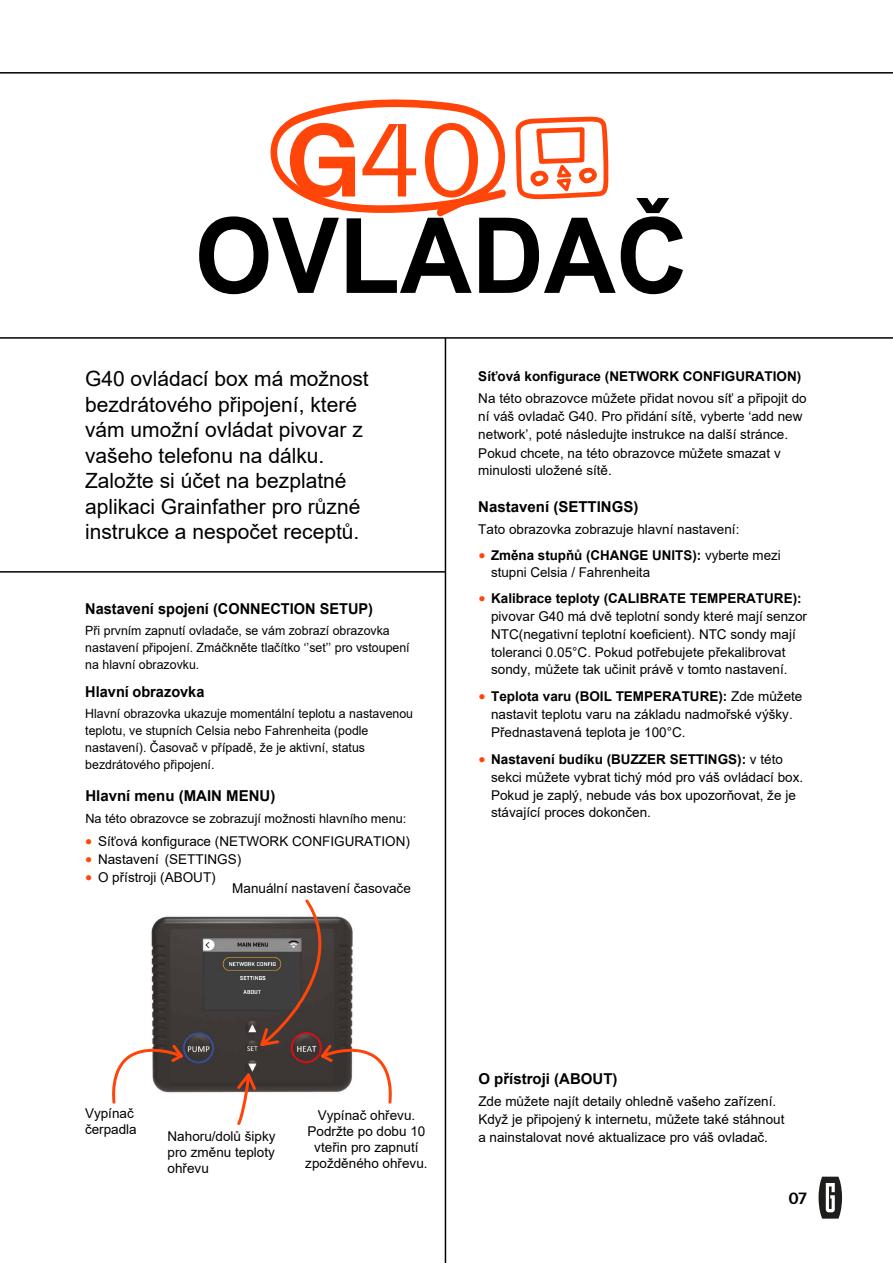
<style>
.page{position:relative;width:893px;height:1263px;background:#fff}
.page>*{position:absolute;margin:0;border:0;box-sizing:border-box;transform-origin:0 0}
.t1{font:700 105px "Arial";color:#000;scale:.95 1}
.t2{font:105px "Everett";color:#ff450a;scale:.95 1}
.t3{font:21px/25.5px "Arial";color:#000}
.t4{font:700 16.5px "Everett";color:#000}
.t5{font:700 15px "Arial";color:#000}
.t6{font:13.5px/16.2px "Arial";color:#000}
.t7{font:700 13.5px "Arial";color:#000}
.t8{font:12.75px/17.1px "Arial";color:#000}
.s1{font-weight:700}
.s2{font-family:"Everett";font-weight:700;font-size:16.5px;color:#ff450a}
</style>
<div class="page">
<svg style="left:819px;top:1177px;width:23px;height:41px"></svg>
<hr style="left:0;top:571px;width:445px;height:2px;background:#000">
<hr style="left:0;top:337px;width:893px;height:2px;background:#000">
<hr style="left:0;top:72px;width:893px;height:2px;background:#000">
<hr style="left:445px;top:338px;width:1px;height:925px;background:#000">
<img style="left:151px;top:916px;width:83px;height:177px">
<svg style="left:112px;top:1039px;width:73px;height:65px"></svg>
<svg style="left:234px;top:899px;width:158px;height:226px"></svg>
<svg style="left:270px;top:99px;width:339px;height:118px"></svg>
<h1 class="t2" style="left:286px;top:104px;width:209px"><span class="s1">G</span>40</h1>
<h1 class="t1" style="left:195px;top:182px;width:521px">OVLADAČ</h1>
<h2 class="t3" style="left:85px;top:366px;width:285px">G40 ovládací box má možnost bezdrátového připojení, které vám umožní ovládat pivovar z vašeho telefonu na dálku.<br>Založte si účet na bezplatné aplikaci Grainfather pro různé instrukce a nespočet receptů.</h2>
<p class="t5" style="left:85px;top:598px;width:289px">Nastavení spojení (CONNECTION SETUP)</p>
<p class="t8" style="left:85px;top:622px;width:326px">Při prvním zapnutí ovladače, se vám zobrazí obrazovka nastavení připojení. Zmáčkněte tlačítko ‘’set’’ pro vstoupení na hlavní obrazovku.</p>
<p class="t5" style="left:85px;top:681px;width:121px">Hlavní obrazovka</p>
<p class="t8" style="left:85px;top:705px;width:329px">Hlavní obrazovka ukazuje momentální teplotu a nastavenou teplotu, ve stupních Celsia nebo Fahrenheita (podle nastavení). Časovač v případě, že je aktivní, status bezdrátového připojení.</p>
<p class="t5" style="left:85px;top:785px;width:192px">Hlavní menu (MAIN MENU)</p>
<p class="t8" style="left:85px;top:810px;width:323px">Na této obrazovce se zobrazují možnosti hlavního menu:</p>
<p class="t6" style="left:85px;top:833px;width:326px"><span class="s2">•</span> Síťová konfigurace (NETWORK CONFIGURATION)</p>
<p class="t6" style="left:85px;top:851px;width:158px"><span class="s2">•</span> Nastavení (SETTINGS)</p>
<p class="t6" style="left:85px;top:869px;width:132px"><span class="s2">•</span> O přístroji (ABOUT)</p>
<p class="t6" style="left:232px;top:880px;width:180px">Manuální nastavení časovače</p>
<p class="t7" style="left:478px;top:367px;width:324px">Síťová konfigurace (NETWORK CONFIGURATION)</p>
<p class="t6" style="left:478px;top:389px;width:330px;line-height:18px">Na této obrazovce můžete přidat novou síť a připojit do ní váš ovladač G40. Pro přidání sítě, vyberte ‘add new network’, poté následujte instrukce na další stránce.<br>Pokud chcete, na této obrazovce můžete smazat v minulosti uložené sítě.</p>
<p class="t5" style="left:478px;top:496px;width:162px">Nastavení (SETTINGS)</p>
<p class="t6" style="left:478px;top:521px;width:263px">Tato obrazovka zobrazuje hlavní nastavení:</p>
<p class="t6" style="left:491px;top:547px;width:291px;text-indent:-13px"><span class="s2">•</span> <span class="s1">Změna stupňů (CHANGE UNITS):</span> vyberte mezi stupni Celsia / Fahrenheita</p>
<p class="t6" style="left:491px;top:589px;width:317px;line-height:17.9px;text-indent:-13px"><span class="s2">•</span> <span class="s1">Kalibrace teploty (CALIBRATE TEMPERATURE): </span>pivovar G40 má dvě teplotní sondy které mají senzor NTC(negativní teplotní koeficient). NTC sondy mají toleranci 0.05°C. Pokud potřebujete překalibrovat sondy, můžete tak učinit právě v tomto nastavení.</p>
<p class="t6" style="left:491px;top:688px;width:313px;line-height:17.7px;text-indent:-13px"><span class="s2">•</span> <span class="s1">Teplota varu (BOIL TEMPERATURE):</span> Zde můžete nastavit teplotu varu na základu nadmořské výšky.<br>Přednastavená teplota je 100°C.</p>
<p class="t6" style="left:491px;top:750px;width:314px;line-height:17.9px;text-indent:-13px"><span class="s2">•</span> <span class="s1">Nastavení budíku (BUZZER SETTINGS):</span> v této sekci můžete vybrat tichý mód pro váš ovládací box.<br>Pokud je zaplý, nebude vás box upozorňovat, že je stávající proces dokončen.</p>
<p class="t6" style="left:85px;top:1105px;width:53px">Vypínač čerpadla</p>
<p class="t6" style="left:168px;top:1128px;width:110px;text-align:justify">Nahoru/dolů šipky pro změnu teploty ohřevu</p>
<p class="t6" style="left:305px;top:1107px;width:124px;text-align:center">Vypínač ohřevu.<br>Podržte po dobu 10 vteřin pro zapnutí zpožděného ohřevu.</p>
<p class="t5" style="left:478px;top:1068px;width:141px">O přístroji (ABOUT)</p>
<p class="t6" style="left:478px;top:1092px;width:308px;line-height:18px">Zde můžete najít detaily ohledně vašeho zařízení.<br>Když je připojený k internetu, můžete také stáhnout a nainstalovat nové aktualizace pro váš ovladač.</p>
<p class="t4" style="left:788px;top:1189px;width:20px">07</p>
</div>
